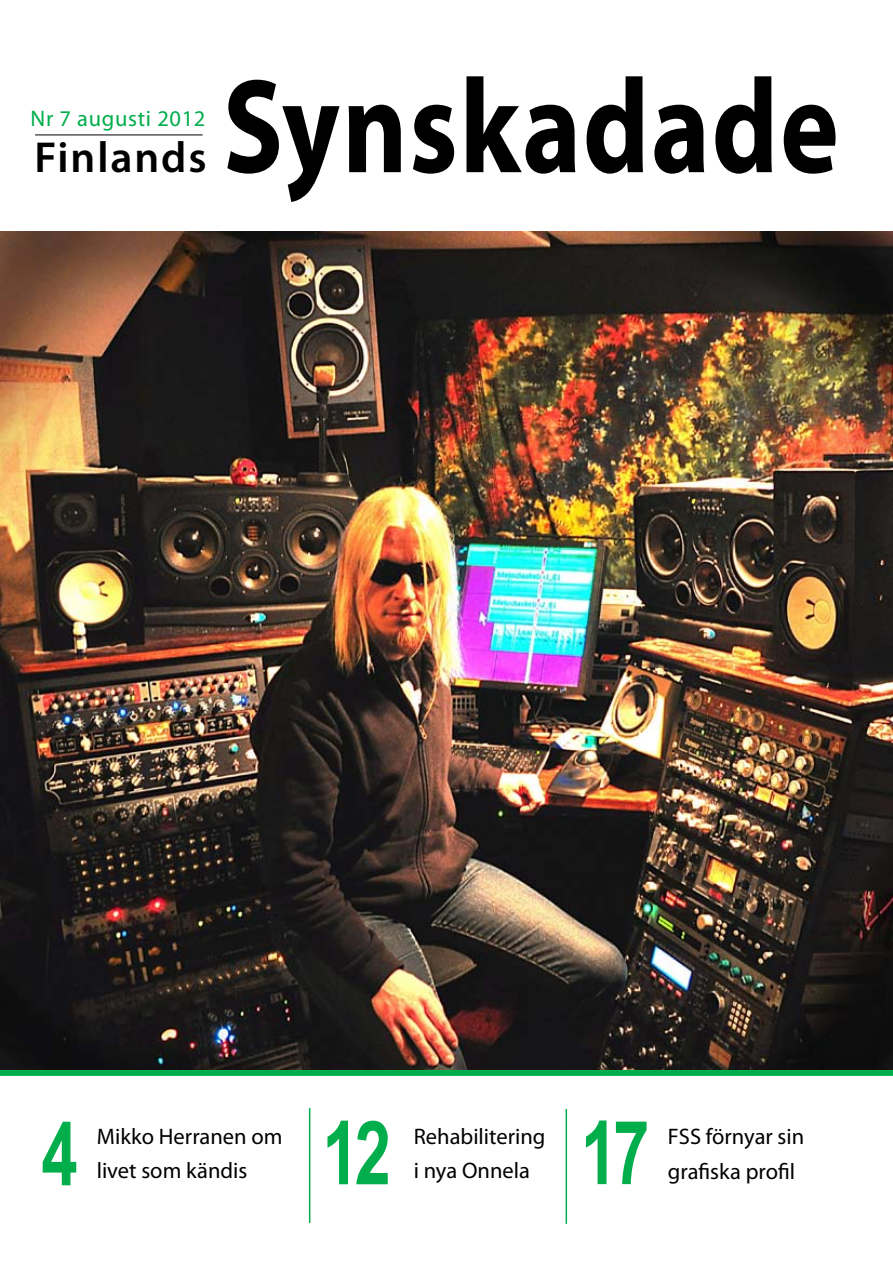
<style>
.page{position:relative;width:893px;height:1263px;background:#fff}
.page>*{position:absolute;margin:0;border:0;box-sizing:border-box;transform-origin:0 0}
.t1{font:700 135px "Myriad Pro";letter-spacing:.015em;color:#000;scale:.82 1}
.t2{font:700 88.5px "Arial Narrow";color:#01ae4b;scale:.9 1}
.t3{font:600 43.5px "Myriad Pro";letter-spacing:.045em;color:#000}
.t4{font:22.5px/34.5px "Myriad Pro";color:#000}
.t5{font:22.5px "Myriad Pro";letter-spacing:.03em;color:#01ae4b}
</style>
<div class="page">
<hr style="left:309px;top:1108px;width:1px;height:115px;background:#01ae4b">
<hr style="left:566px;top:1109px;width:1px;height:115px;background:#01ae4b">
<div style="left:0;top:1068px;width:893px;height:8px;background:#01ae4b"></div>
<hr style="left:35px;top:135px;width:168px;height:1px;background:#000">
<img style="left:0;top:232px;width:893px;height:838px">
<p class="t5" style="left:30px;top:104px;width:177px">Nr 7 augusti 2012</p>
<h3 class="t3" style="left:35px;top:130px;width:173px">Finlands</h3>
<h1 class="t1" style="left:223px;top:39px;width:753px">Synskadade</h1>
<h2 class="t2" style="left:41px;top:1087px;width:42px">4</h2>
<h2 class="t2" style="left:581px;top:1086px;width:78px">17</h2>
<p class="t4" style="left:668px;top:1119px;width:138px">FSS förnyar sin grafiska profil</p>
<p class="t4" style="left:97px;top:1118px;width:187px">Mikko Herranen om livet som kändis</p>
<h2 class="t2" style="left:322px;top:1086px;width:78px">12</h2>
<p class="t4" style="left:414px;top:1119px;width:133px">Rehabilitering i nya Onnela</p>
</div>
